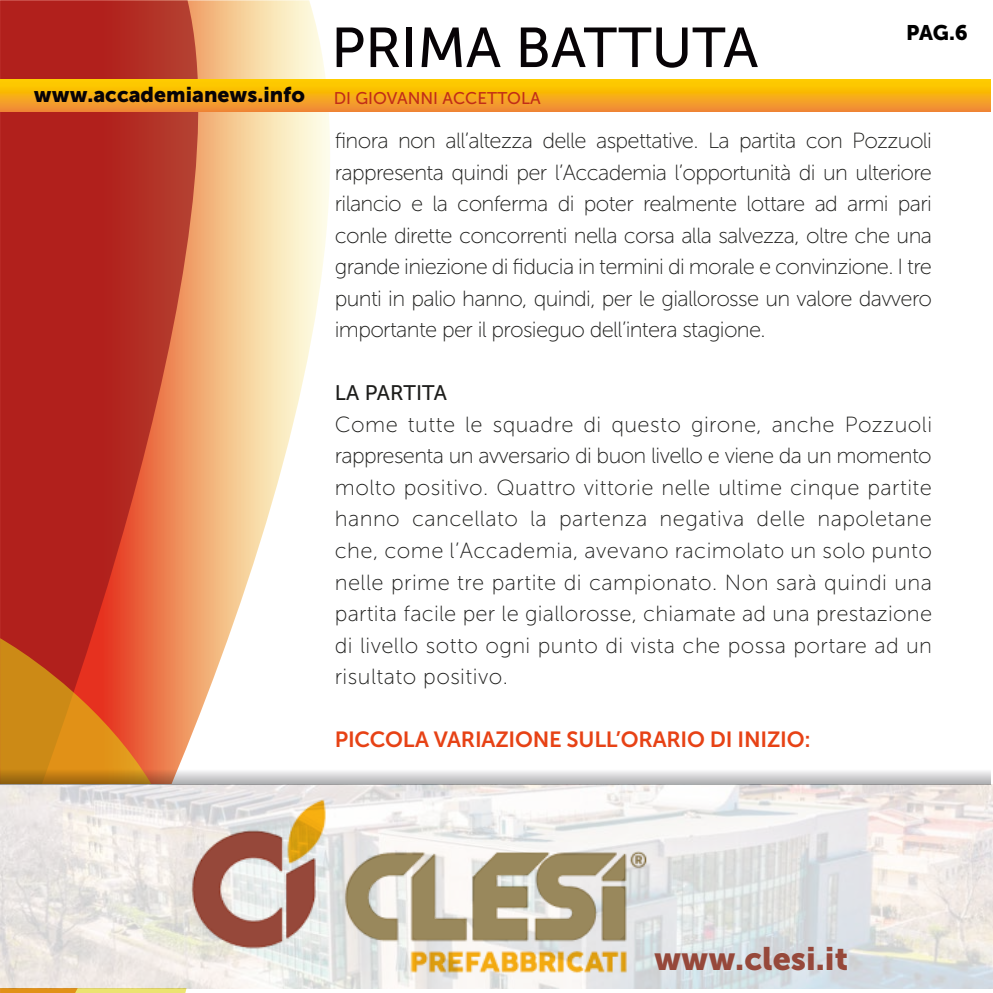
<style>
.page{position:relative;width:993px;height:993px;background:#fff}
.page>*{position:absolute;margin:0;border:0;box-sizing:border-box;transform-origin:0 0}
.t1{font:56px "Museo Sans 500";color:#070306}
.t2{font:32.38px "Museo Sans 900";color:#96483a}
.t3{font:21.88px/31.5px "Museo Sans 100";letter-spacing:-.01em;color:#1d1d1b;text-align:justify}
.t4{font:21.88px "Museo Sans 700";letter-spacing:-.01em;color:#e74215}
.t5{font:21.18px "Museo Sans 900";color:#070306}
.t6{font:21px "Museo Sans 500";color:#1d1d1b}
.t7{font:21px "Museo Sans 900";color:#000}
.t8{font:16.8px "Museo Sans 500";color:#c12d18}
</style>
<div class="page">
<svg style="left:198px;top:0;width:132px;height:719px"></svg>
<svg style="left:0;top:0;width:198px;height:731px;fill:#b1201c"></svg>
<svg style="left:0;top:638px;width:193px;height:354px"></svg>
<img style="left:0;top:784px;width:992px;height:203px">
<svg style="left:0;top:79px;width:989px;height:33px"></svg>
<svg style="left:0;top:768px;width:989px;height:16px"></svg>
<img style="left:184px;top:785px;width:478px;height:206px">
<h1 class="t1" style="left:331px;top:17px;width:428px">PRIMA BATTUTA</h1>
<p class="t7" style="left:905px;top:21px;width:63px">PAG.6</p>
<p class="t5" style="left:34px;top:83px;width:272px">www.accademianews.info</p>
<p class="t8" style="left:333px;top:89px;width:208px">DI GIOVANNI ACCETTOLA</p>
<p class="t3" style="left:335px;top:125px;width:598px">finora non all’altezza delle aspettative. La partita con Pozzuoli rappresenta quindi per l’Accademia l’opportunità di un ulteriore rilancio e la conferma di poter realmente lottare ad armi pari conle dirette concorrenti nella corsa alla salvezza, oltre che una grande iniezione di fiducia in termini di morale e convinzione. I tre punti in palio hanno, quindi, per le giallorosse un valore davvero importante per il prosieguo dell’intera stagione.</p>
<p class="t6" style="left:335px;top:381px;width:114px">LA PARTITA</p>
<p class="t3" style="left:335px;top:408px;width:598px">Come tutte le squadre di questo girone, anche Pozzuoli rappresenta un avversario di buon livello e viene da un momento molto positivo. Quattro vittorie nelle ultime cinque partite hanno cancellato la partenza negativa delle napoletane che, come l’Accademia, avevano racimolato un solo punto nelle prime tre partite di campionato. Non sarà quindi una partita facile per le giallorosse, chiamate ad una prestazione di livello sotto ogni punto di vista che possa portare ad un risultato positivo.</p>
<p class="t4" style="left:335px;top:727px;width:477px">PICCOLA VARIAZIONE SULL’ORARIO DI INIZIO:</p>
<h2 class="t2" style="left:653px;top:940px;width:195px">www.clesi.it</h2>
</div>
